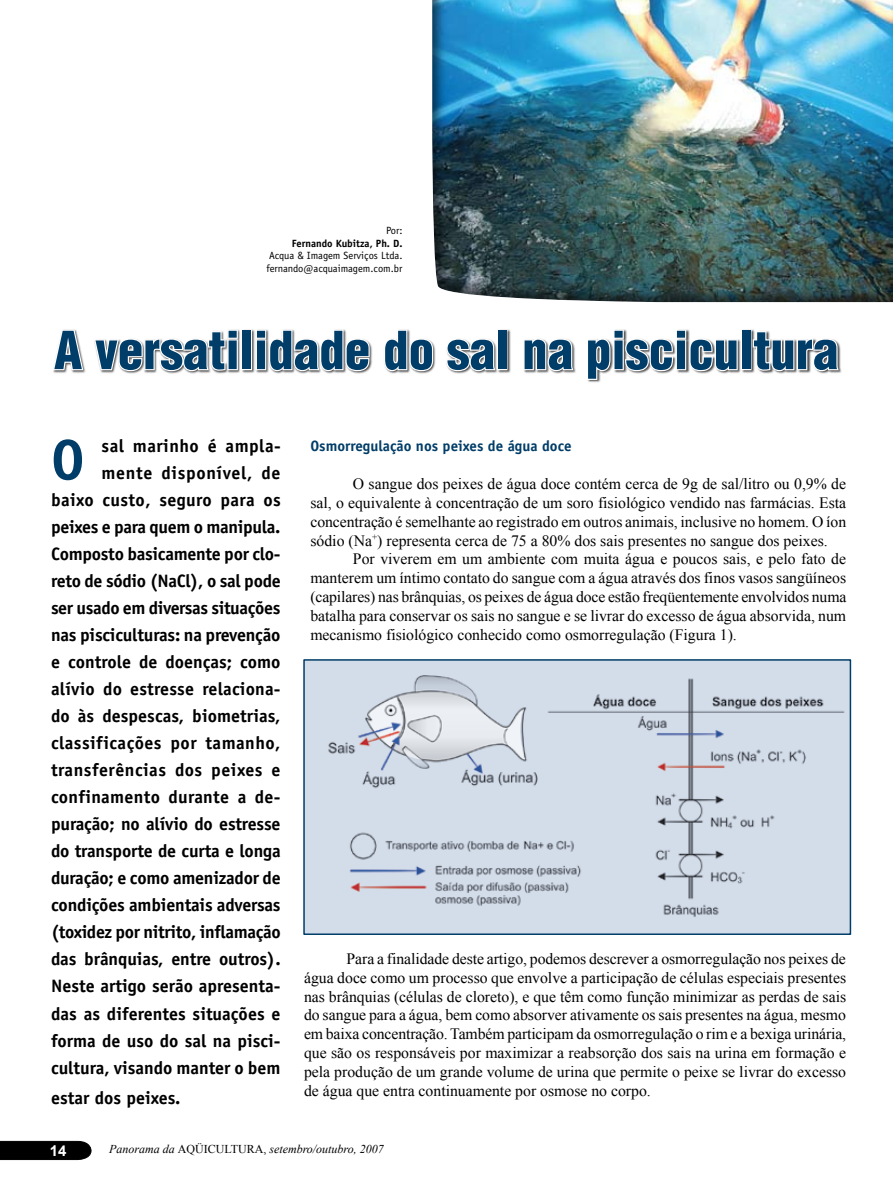
<style>
.page{position:relative;width:893px;height:1191px;background:#fff}
.page>*{position:absolute;margin:0;border:0;box-sizing:border-box;transform-origin:0 0}
.t1{font:700 56.85px "Officina Sans";color:#003d68}
.t2{font:900 condensed 51px "Helvetica";color:#003d68}
.t3{font:700 18px/27px "Officina Sans";color:#000;text-align:right}
.t4{font:15.75px/18.9px "Times New Roman";color:#000;text-align:justify}
.t5{font:700 15px "Officina Sans";color:#003d68}
.t6{font:700 15px "Arial";color:#fff}
.t7{font:italic 12px "Times New Roman";color:#000}
.t8{font:10.5px/12.6px "Officina Sans";color:#000}
.t9{font:700 10.5px "Officina Sans";color:#000}
.s1{font-style:normal}
</style>
<div class="page">
<svg style="left:0;top:1140px;width:92px;height:20px;background:#141414"></svg>
<div style="left:303px;top:659px;width:548px;height:276px;background:#d3dce9;border:2px solid #003d68"></div>
<div style="left:432px;top:0;width:461px;height:303px;background:#000;opacity:.54"></div>
<svg style="left:53px;top:329px;width:32px;height:43px"></svg>
<svg style="left:94px;top:329px;width:145px;height:43px"></svg>
<div style="left:242px;top:329px;width:10px;height:41px;border:2px solid #fff"></div>
<svg style="left:255px;top:329px;width:116px;height:43px"></svg>
<svg style="left:384px;top:329px;width:50px;height:43px"></svg>
<svg style="left:446px;top:339px;width:51px;height:33px"></svg>
<div style="left:497px;top:329px;width:10px;height:41px;border:2px solid #fff"></div>
<svg style="left:524px;top:339px;width:51px;height:33px"></svg>
<svg style="left:587px;top:329px;width:152px;height:52px"></svg>
<div style="left:741px;top:329px;width:10px;height:41px;border:2px solid #fff"></div>
<svg style="left:752px;top:330px;width:88px;height:42px"></svg>
<img style="left:313px;top:675px;width:539px;height:258px">
<p class="t8" style="left:386px;top:224px;width:18px">Por:</p>
<p class="t9" style="left:292px;top:236px;width:112px">Fernando Kubitza, Ph. D.</p>
<p class="t8" style="left:266px;top:249px;width:138px">Acqua &amp; Imagem Serviços Ltda. fernando@acquaimagem.com.br</p>
<h2 class="t2" style="left:54px;top:318px;width:786px">A versatilidade do sal na piscicultura</h2>
<p class="t3" style="left:51px;top:432px;width:231px">sal marinho é ampla&shy;mente disponível, de<br>baixo custo, seguro para os peixes e para quem o manipula.<br>Composto basicamente por clo&shy;reto de sódio (NaCl), o sal pode ser usado em diversas situações nas pisciculturas: na prevenção e controle de doenças; como alívio do estresse relaciona&shy;do às despescas, biometrias, classificações por tamanho, transferências dos peixes e confinamento durante a de&shy;puração; no alívio do estresse do transporte de curta e longa duração; e como amenizador de condições ambientais adversas (toxidez por nitrito, inflamação das brânquias, entre outros).<br>Neste artigo serão apresenta&shy;das as diferentes situações e forma de uso do sal na pisci&shy;cultura, visando manter o bem</p>
<p class="t3" style="left:51px;top:1083px;width:131px">estar dos peixes.</p>
<h1 class="t1" style="left:51px;top:424px;width:35px">O</h1>
<p class="t5" style="left:310px;top:436px;width:263px">Osmorregulação nos peixes de água doce</p>
<p class="t4" style="left:310px;top:474px;width:537px;text-indent:43px">O sangue dos peixes de água doce contém cerca de 9g de sal/litro ou 0,9% de sal, o equivalente à concentração de um soro fisiológico vendido nas farmácias. Esta concentração é semelhante ao registrado em outros animais, inclusive no homem. O íon sódio (Na<sup>+</sup>) representa cerca de 75 a 80% dos sais presentes no sangue dos peixes.</p>
<p class="t4" style="left:310px;top:549px;width:538px;text-indent:43px">Por viverem em um ambiente com muita água e poucos sais, e pelo fato de manterem um íntimo contato do sangue com a água através dos finos vasos sangüíneos (capilares) nas brânquias, os peixes de água doce estão freqüentemente envolvidos numa batalha para conservar os sais no sangue e se livrar do excesso de água absorvida, num mecanismo fisiológico conhecido como osmorregulação (Figura 1).</p>
<p class="t4" style="left:304px;top:948px;width:544px;text-indent:43px">Para a finalidade deste artigo, podemos descrever a osmorregulação nos peixes de água doce como um processo que envolve a participação de células especiais presentes nas brânquias (células de cloreto), e que têm como função minimizar as perdas de sais do sangue para a água, bem como absorver ativamente os sais presentes na água, mesmo em baixa concentração. Também participam da osmorregulação o rim e a bexiga urinária, que são os responsáveis por maximizar a reabsorção dos sais na urina em formação e pela produção de um grande volume de urina que permite o peixe se livrar do excesso de água que entra continuamente por osmose no corpo.</p>
<p class="t6" style="left:50px;top:1140px;width:18px">14</p>
<p class="t7" style="left:109px;top:1140px;width:276px">Panorama da <span class="s1">AQÜICULTURA,</span> setembro/outubro, 2007</p>
</div>
